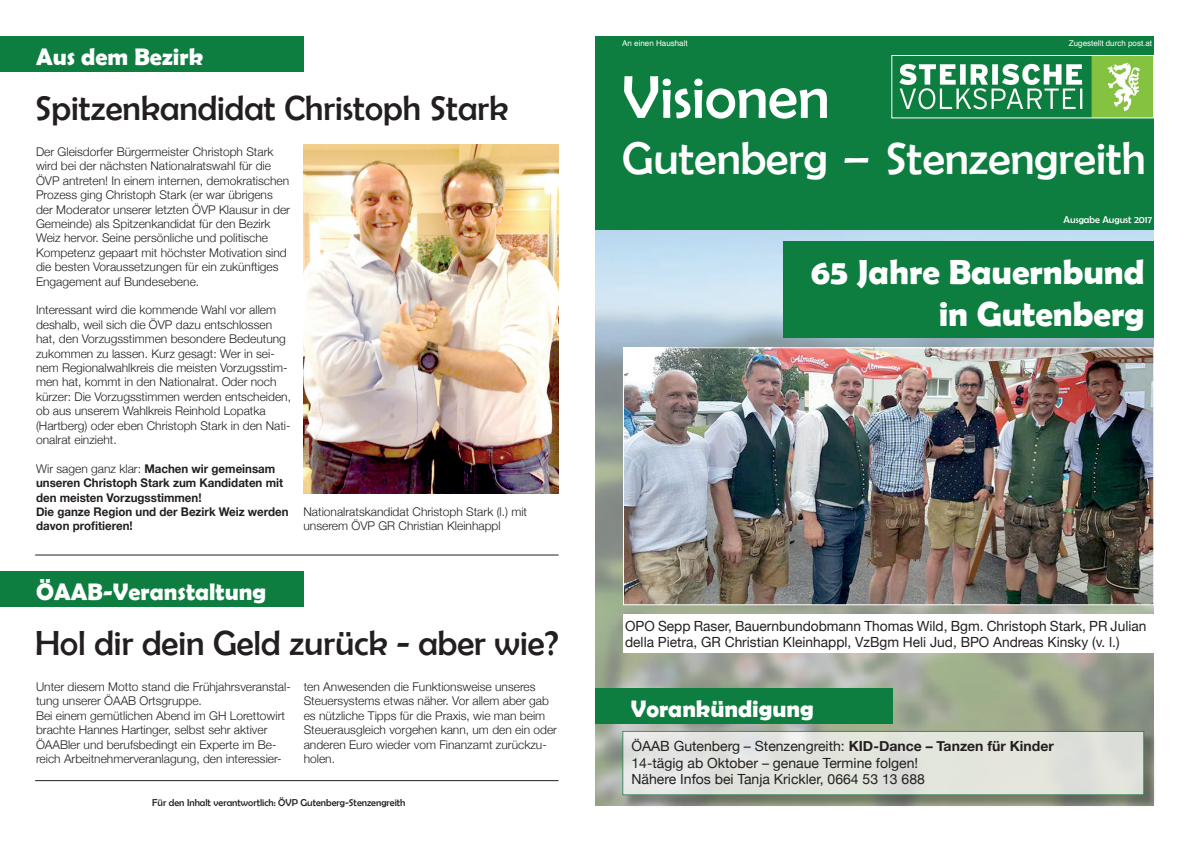
<style>
.page{position:relative;width:1191px;height:842px;background:#fff}
.page>*{position:absolute;margin:0;border:0;box-sizing:border-box;transform-origin:0 0}
.t1{font:61px "Berlin Sans FB";color:#fff}
.t2{font:46px "Berlin Sans FB";color:#fff}
.t3{font:35px "Berlin Sans FB";color:#231f20}
.t4{font:700 35px/42px "Berlin Sans FB Demi";color:#fff;text-align:right}
.t5{font:700 24px "Berlin Sans FB Demi";color:#fff}
.t6{font:14px/16.8px "Helvetica Neue";color:#231f20}
.t7{font:300 12px/14.4px "Helvetica Neue";color:#231f20}
.t8{font:700 12px/14.4px "Helvetica Neue";color:#231f20;scale:.96 1}
.t9{font:10px "Berlin Sans FB";color:#231f20}
.t10{font:10px "Berlin Sans FB";color:#fff}
.t11{font:8px "Helvetica";color:#fff}
.s1{font-weight:300}
.s2{font-weight:700}
</style>
<div class="page">
<div style="left:0;top:36px;width:304px;height:36px;background:#0d7e3f"></div>
<div style="left:0;top:571px;width:304px;height:36px;background:#0d7e3f"></div>
<hr style="left:35px;top:555px;width:523px;height:1px;background:#231f20">
<hr style="left:35px;top:780px;width:523px;height:1px;background:#231f20">
<img style="left:595px;top:230px;width:558px;height:576px">
<div style="left:623px;top:614px;width:551px;height:39px;background:#fff"></div>
<div style="left:595px;top:36px;width:558px;height:194px;background:#0d7e3f"></div>
<img style="left:899px;top:57px;width:253px;height:59px">
<div style="left:891px;top:55px;width:263px;height:63px;border:1px solid #fff"></div>
<div style="left:783px;top:242px;width:370px;height:96px;background:#0d7e3f"></div>
<div style="left:595px;top:688px;width:298px;height:36px;background:#0d7e3f"></div>
<div style="left:624px;top:732px;width:532px;height:76px;background:#231f20;opacity:.5"></div>
<div style="left:622px;top:731px;width:522px;height:64px;background:#e2e4dc;border:1px solid #0d7e3f"></div>
<img style="left:625px;top:349px;width:527px;height:254px">
<div style="left:623px;top:347px;width:531px;height:258px;border:1px solid #fff"></div>
<img style="left:304px;top:144px;width:254px;height:349px">
<h3 class="t5" style="left:36px;top:43px;width:169px">Aus dem Bezirk</h3>
<h3 class="t3" style="left:35px;top:89px;width:475px">Spitzenkandidat Christoph Stark</h3>
<p class="t7" style="left:36px;top:144px;width:255px">Der Gleisdorfer Bürgermeister Christoph Stark wird bei der nächsten Nationalratswahl für die ÖVP antreten! In einem internen, demokratischen Prozess ging Christoph Stark (er war übrigens der Moderator unserer letzten ÖVP Klausur in der Gemeinde) als Spitzenkandidat für den Bezirk Weiz hervor. Seine persönliche und politische Kompetenz gepaart mit höchster Motivation sind die besten Voraussetzungen für ein zukünftiges Engagement auf Bundesebene.</p>
<p class="t7" style="left:36px;top:302px;width:256px">Interessant wird die kommende Wahl vor allem deshalb, weil sich die ÖVP dazu entschlossen hat, den Vorzugsstimmen besondere Bedeutung zukommen zu lassen. Kurz gesagt: Wer in sei&shy;nem Regionalwahlkreis die meisten Vorzugsstim&shy;men hat, kommt in den Nationalrat. Oder noch kürzer: Die Vorzugsstimmen werden entscheiden, ob aus unserem Wahlkreis Reinhold Lopatka (Hartberg) oder eben Christoph Stark in den Nati&shy;onalrat einzieht.</p>
<p class="t8" style="left:36px;top:462px;width:265px"><span class="s1">Wir sagen ganz klar:</span> Machen wir gemeinsam unseren Christoph Stark zum Kandidaten mit den meisten Vorzugsstimmen!<br>Die ganze Region und der Bezirk Weiz werden davon profitieren!</p>
<p class="t7" style="left:303px;top:504px;width:225px">Nationalratskandidat Christoph Stark (l.) mit unserem ÖVP GR Christian Kleinhappl</p>
<h3 class="t5" style="left:36px;top:578px;width:231px">ÖAAB-Veranstaltung</h3>
<h3 class="t3" style="left:35px;top:624px;width:525px">Hol dir dein Geld zurück - aber wie?</h3>
<p class="t7" style="left:36px;top:679px;width:256px">Unter diesem Motto stand die Frühjahrsveranstal&shy;tung unserer ÖAAB Ortsgruppe.<br>Bei einem gemütlichen Abend im GH Lorettowirt brachte Hannes Hartinger, selbst sehr aktiver ÖAABler und berufsbedingt ein Experte im Be&shy;reich Arbeitnehmerveranlagung, den interessier-</p>
<p class="t7" style="left:304px;top:679px;width:255px">ten Anwesenden die Funktionsweise unseres Steuersystems etwas näher. Vor allem aber gab es nützliche Tipps für die Praxis, wie man beim Steuerausgleich vorgehen kann, um den ein oder anderen Euro wieder vom Finanzamt zurückzu&shy;holen.</p>
<p class="t9" style="left:152px;top:797px;width:255px">Für den Inhalt verantwortlich: ÖVP Gutenberg-Stenzengreith</p>
<p class="t11" style="left:622px;top:37px;width:67px">An einen Haushalt</p>
<h1 class="t1" style="left:622px;top:63px;width:209px">Visionen</h1>
<h2 class="t2" style="left:622px;top:133px;width:525px">Gutenberg – Stenzengreith</h2>
<p class="t11" style="left:1069px;top:37px;width:85px">Zugestellt durch post.at</p>
<p class="t10" style="left:1063px;top:214px;width:90px">Ausgabe August 2017</p>
<h3 class="t4" style="left:811px;top:250px;width:335px">65 Jahre Bauernbund in Gutenberg</h3>
<p class="t6" style="left:625px;top:618px;width:523px">OPO Sepp Raser, Bauernbundobmann Thomas Wild, Bgm. Christoph Stark, PR Julian della Pietra, GR Christian Kleinhappl, VzBgm Heli Jud, BPO Andreas Kinsky (v. l.)</p>
<h3 class="t5" style="left:630px;top:695px;width:185px">Vorankündigung</h3>
<p class="t6" style="left:631px;top:738px;width:424px">ÖAAB Gutenberg – Stenzengreith: <span class="s2">KID-Dance – Tanzen für Kinder<br></span>14-tägig ab Oktober – genaue Termine folgen!<br>Nähere Infos bei Tanja Krickler, 0664 53 13 688</p>
</div>
